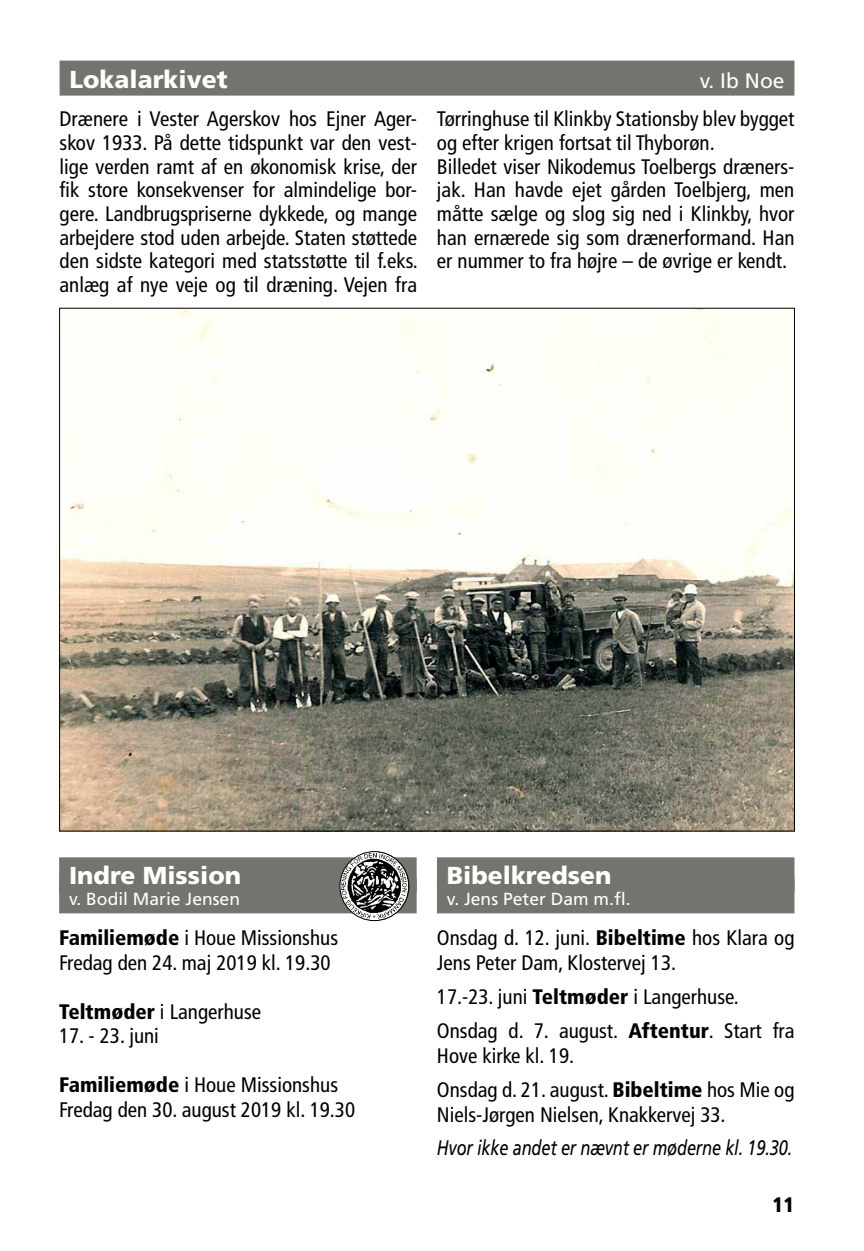
<style>
.page{position:relative;width:864px;height:1251px;background:#fff}
.page>*{position:absolute;margin:0;border:0;box-sizing:border-box;transform-origin:0 0}
.t1{font:900 24.5px "Frutiger LT Std";color:#fff}
.t2{font:condensed 21px/23.6px "Frutiger LT Std";color:#000}
.t3{font:italic 21px "Frutiger LT Std";letter-spacing:-.01em;color:#000;scale:.78 1}
.t4{font:21px "Frutiger LT Std";color:#fff}
.t5{font:900 condensed 21px "Frutiger LT Std";color:#000}
.t6{font:17.5px "Frutiger LT Std";color:#fff}
.s1{font-weight:900}
</style>
<div class="page">
<div style="left:60px;top:61px;width:734px;height:35px;background:#74736d"></div>
<img style="left:61px;top:310px;width:731px;height:519px">
<div style="left:59px;top:857px;width:357px;height:35px;background:#74736d"></div>
<div style="left:59px;top:878px;width:357px;height:35px;background:#74736d"></div>
<img style="left:340px;top:851px;width:69px;height:69px;border-radius:34px">
<div style="left:339px;top:851px;width:70px;height:69px;border:1px solid #000;border-radius:50%"></div>
<div style="left:437px;top:857px;width:357px;height:35px;background:#74736d"></div>
<div style="left:437px;top:878px;width:357px;height:35px;background:#74736d"></div>
<p class="t1" style="left:69px;top:64px;width:159px">Lokalarkivet</p>
<p class="t4" style="left:699px;top:68px;width:86px">v. Ib Noe</p>
<p class="t2" style="left:60px;top:107px;width:359px;text-align:justify">Drænere i Vester Agerskov hos Ejner Ager&shy;skov 1933. På dette tidspunkt var den vest&shy;lige verden ramt af en økonomisk krise, der fik store konsekvenser for almindelige bor&shy;gere. Landbrugspriserne dykkede, og mange arbejdere stod uden arbejde. Staten støttede den sidste kategori med statsstøtte til f.eks. anlæg af nye veje og til dræning. Vejen fra</p>
<p class="t2" style="left:437px;top:107px;width:359px">Tørringhuse til Klinkby Stationsby blev bygget og efter krigen fortsat til Thyborøn.<br>Billedet viser Nikodemus Toelbergs dræners&shy;jak. Han havde ejet gården Toelbjerg, men måtte sælge og slog sig ned i Klinkby, hvor han ernærede sig som drænerformand. Han er nummer to fra højre – de øvrige er kendt.</p>
<p class="t1" style="left:69px;top:860px;width:173px">Indre Mission</p>
<p class="t6" style="left:69px;top:888px;width:172px">v. Bodil Marie Jensen</p>
<p class="t2" style="left:59px;top:925px;width:280px;line-height:24.5px"><span class="s1">Familiemøde</span> i Houe Missionshus<br>Fredag den 24. maj 2019 kl. 19.30</p>
<p class="t2" style="left:59px;top:999px;width:203px"><span class="s1">Teltmøder</span> i Langerhuse</p>
<p class="t2" style="left:59px;top:1023px;width:101px">17. - 23. juni</p>
<p class="t2" style="left:59px;top:1072px;width:297px;line-height:24.5px"><span class="s1">Familiemøde</span> i Houe Missionshus<br>Fredag den 30. august 2019 kl. 19.30</p>
<p class="t1" style="left:446px;top:860px;width:166px">Bibelkredsen</p>
<p class="t6" style="left:446px;top:888px;width:185px">v. Jens Peter Dam m.fl.</p>
<p class="t2" style="left:437px;top:925px;width:359px;line-height:24.5px">Onsdag d. 12. juni. <span class="s1">Bibeltime</span> hos Klara og<br>Jens Peter Dam, Klostervej 13.</p>
<p class="t2" style="left:437px;top:979px;width:359px;line-height:34.5px">17.-23. juni <span class="s1">Teltmøder</span> i Langerhuse.<br>Onsdag d. 7. august. <span class="s1">Aftentur</span>. Start fra</p>
<p class="t2" style="left:437px;top:1038px;width:359px;line-height:34.5px">Hove kirke kl. 19.<br>Onsdag d. 21. august. <span class="s1">Bibeltime</span> hos Mie og</p>
<p class="t2" style="left:437px;top:1102px;width:290px">Niels-Jørgen Nielsen, Knakkervej 33.</p>
<p class="t3" style="left:437px;top:1134px;width:457px">Hvor ikke andet er nævnt er møderne kl. 19.30.</p>
<p class="t5" style="left:772px;top:1191px;width:23px">11</p>
</div>
